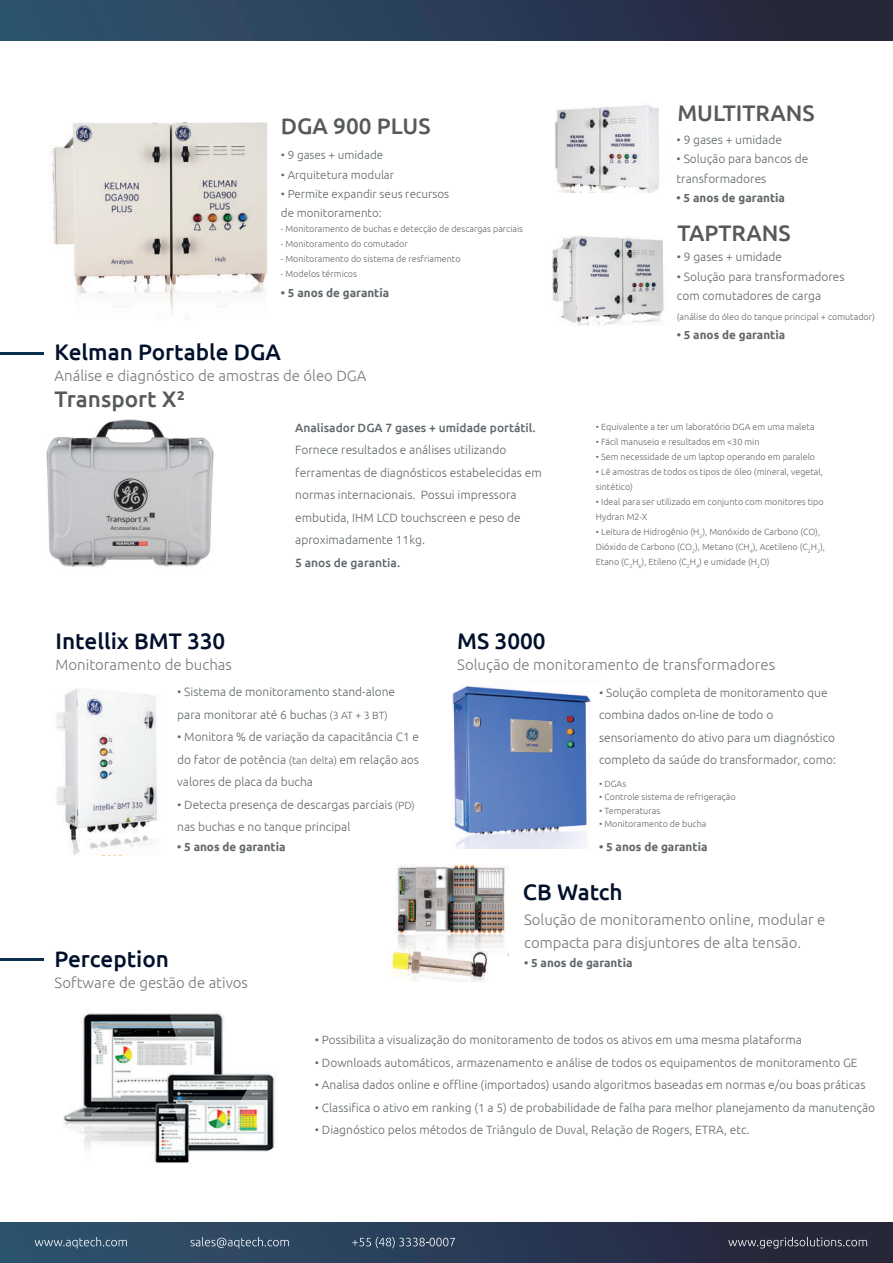
<style>
.page{position:relative;width:893px;height:1263px;background:#fff}
.page>*{position:absolute;margin:0;border:0;box-sizing:border-box;transform-origin:0 0}
.t1{font:500 22.5px "Ubuntu";color:#01102b}
.t2{font:500 22.5px "Ubuntu";color:#575a5b}
.t3{font:300 15px/22.5px "Ubuntu";color:#737a7d}
.t4{font:300 12px/22.5px "Ubuntu";color:#61686b}
.t5{font:500 12px "Ubuntu";color:#61686b}
.t6{font:700 11.7px "Ubuntu";color:#61686b}
.t7{font:300 11.7px/19.4px "Ubuntu";color:#61686b}
.t8{font:300 9px/15px "Ubuntu";color:#61686b}
.s1{font-size:10.5px}
</style>
<div class="page">
<img style="left:452px;top:686px;width:139px;height:162px">
<img style="left:552px;top:235px;width:112px;height:91px">
<img style="left:63px;top:1010px;width:213px;height:154px">
<div style="left:0;top:1223px;width:893px;height:40px;background:linear-gradient(to right,#2f5572,#252336)"></div>
<svg style="left:35px;top:1237px;width:92px;height:11px"></svg>
<svg style="left:190px;top:1237px;width:99px;height:11px"></svg>
<svg style="left:352px;top:1237px;width:103px;height:11px"></svg>
<svg style="left:728px;top:1237px;width:139px;height:11px;background:#4b4c59"></svg>
<div style="left:0;top:0;width:893px;height:40px;background:linear-gradient(to right,#2f5572,#252337)"></div>
<img style="left:51px;top:122px;width:217px;height:191px">
<hr style="left:0;top:352px;width:43px;height:2px;background:#0b2d4f">
<hr style="left:0;top:958px;width:43px;height:3px;background:#0b2d4f">
<img style="left:555px;top:105px;width:104px;height:87px">
<img style="left:46px;top:419px;width:168px;height:148px">
<img style="left:56px;top:688px;width:101px;height:168px">
<img style="left:391px;top:864px;width:118px;height:117px">
<h1 class="t2" style="left:281px;top:112px;width:151px">DGA 900 PLUS</h1>
<p class="t7" style="left:281px;top:145px;width:104px">• 9 gases + umidade</p>
<p class="t7" style="left:281px;top:164px;width:115px">• Arquitetura modular</p>
<p class="t7" style="left:281px;top:184px;width:170px">• Permite expandir seus recursos de monitoramento:</p>
<p class="t8" style="left:281px;top:221px;width:244px">- Monitoramento de buchas e detecção de descargas parciais</p>
<p class="t8" style="left:281px;top:236px;width:128px">- Monitoramento do comutador</p>
<p class="t8" style="left:281px;top:251px;width:181px">- Monitoramento do sistema de resfriamento</p>
<p class="t8" style="left:281px;top:266px;width:78px">- Modelos térmicos</p>
<p class="t6" style="left:281px;top:286px;width:110px">• 5 anos de garantia</p>
<h1 class="t1" style="left:55px;top:338px;width:228px">Kelman Portable DGA</h1>
<h1 class="t2" style="left:55px;top:385px;width:132px">Transport X²</h1>
<p class="t3" style="left:55px;top:364px;width:313px">Análise e diagnóstico de amostras de óleo DGA</p>
<p class="t5" style="left:295px;top:420px;width:242px">Analisador DGA 7 gases + umidade portátil.</p>
<p class="t4" style="left:295px;top:438px;width:248px">Fornece resultados e análises utilizando ferramentas de diagnósticos estabelecidas em normas internacionais. Possui impressora embutida, IHM LCD touchscreen e peso de aproximadamente 11kg.</p>
<p class="t5" style="left:295px;top:555px;width:106px">5 anos de garantia.</p>
<h1 class="t2" style="left:677px;top:99px;width:139px">MULTITRANS</h1>
<p class="t4" style="left:677px;top:128px;width:107px">• 9 gases + umidade</p>
<p class="t4" style="left:677px;top:149px;width:133px;line-height:19.4px">• Solução para bancos de transformadores</p>
<p class="t6" style="left:677px;top:191px;width:110px">• 5 anos de garantia</p>
<h1 class="t2" style="left:677px;top:219px;width:115px">TAPTRANS</h1>
<p class="t4" style="left:677px;top:245px;width:107px">• 9 gases + umidade</p>
<p class="t4" style="left:677px;top:266px;width:169px;line-height:19.4px">• Solução para transformadores com comutadores de carga</p>
<p class="t8" style="left:677px;top:309px;width:200px">(análise do óleo do tanque principal + comutador)</p>
<p class="t6" style="left:677px;top:328px;width:110px">• 5 anos de garantia</p>
<p class="t8" style="left:596px;top:419px;width:220px">• Equivalente a ter um laboratório DGA em uma maleta</p>
<p class="t8" style="left:596px;top:434px;width:165px">• Fácil manuseio e resultados em &lt;30 min</p>
<p class="t8" style="left:596px;top:449px;width:221px">• Sem necessidade de um laptop operando em paralelo</p>
<p class="t8" style="left:596px;top:464px;width:229px">• Lê amostras de todos os tipos de óleo (mineral, vegetal, sintético)</p>
<p class="t8" style="left:596px;top:494px;width:229px">• Ideal para ser utilizado em conjunto com monitores tipo<br>Hydran M2-X</p>
<p class="t8" style="left:596px;top:524px;width:231px">• Leitura de Hidrogênio (H<sub>2</sub>), Monóxido de Carbono (CO),<br>Dióxido de Carbono (CO<sub>2</sub>), Metano (CH<sub>4</sub>), Acetileno (C<sub>2</sub>H<sub>2</sub>),<br>Etano (C<sub>2</sub>H<sub>6</sub>), Etileno (C<sub>2</sub>H<sub>4</sub>) e umidade (H<sub>2</sub>O)</p>
<h1 class="t1" style="left:56px;top:626px;width:171px">Intellix BMT 330</h1>
<p class="t3" style="left:56px;top:653px;width:178px">Monitoramento de buchas</p>
<p class="t4" style="left:177px;top:680px;width:219px">• Sistema de monitoramento stand-alone para monitorar até 6 buchas <span class="s1">(3 AT + 3 BT)</span></p>
<p class="t4" style="left:177px;top:725px;width:243px;text-align:justify">• Monitora % de variação da capacitância C1 e do fator de potência <span class="s1">(tan delta)</span> em relação aos valores de placa da bucha</p>
<p class="t4" style="left:177px;top:793px;width:239px">• Detecta presença de descargas parciais <span class="s1">(PD) </span>nas buchas e no tanque principal</p>
<p class="t6" style="left:177px;top:839px;width:110px">• 5 anos de garantia</p>
<h1 class="t1" style="left:55px;top:944px;width:116px">Perception</h1>
<p class="t3" style="left:55px;top:971px;width:195px">Software de gestão de ativos</p>
<h1 class="t1" style="left:457px;top:626px;width:90px">MS 3000</h1>
<p class="t3" style="left:457px;top:653px;width:319px">Solução de monitoramento de transformadores</p>
<p class="t4" style="left:599px;top:681px;width:238px">• Solução completa de monitoramento que combina dados on-line de todo o sensoriamento do ativo para um diagnóstico completo da saúde do transformador, como:</p>
<p class="t8" style="left:599px;top:776px;width:29px">• DGAs</p>
<p class="t8" style="left:599px;top:789px;width:138px">• Controle sistema de refrigeração</p>
<p class="t8" style="left:599px;top:803px;width:63px">• Temperaturas</p>
<p class="t8" style="left:599px;top:816px;width:109px">• Monitoramento de bucha</p>
<p class="t6" style="left:599px;top:840px;width:110px">• 5 anos de garantia</p>
<h1 class="t1" style="left:523px;top:877px;width:101px">CB Watch</h1>
<p class="t3" style="left:524px;top:908px;width:303px">Solução de monitoramento online, modular e compacta para disjuntores de alta tensão.</p>
<p class="t6" style="left:524px;top:956px;width:110px">• 5 anos de garantia</p>
<p class="t4" style="left:315px;top:1028px;width:488px">• Possibilita a visualização do monitoramento de todos os ativos em uma mesma plataforma</p>
<p class="t4" style="left:315px;top:1051px;width:544px">• Downloads automáticos, armazenamento e análise de todos os equipamentos de monitoramento GE</p>
<p class="t4" style="left:315px;top:1073px;width:552px">• Analisa dados online e offline (importados) usando algoritmos baseadas em normas e/ou boas práticas</p>
<p class="t4" style="left:315px;top:1096px;width:562px">• Classifica o ativo em ranking (1 a 5) de probabilidade de falha para melhor planejamento da manutenção</p>
<p class="t4" style="left:315px;top:1118px;width:436px">• Diagnóstico pelos métodos de Triângulo de Duval, Relação de Rogers, ETRA, etc.</p>
</div>
